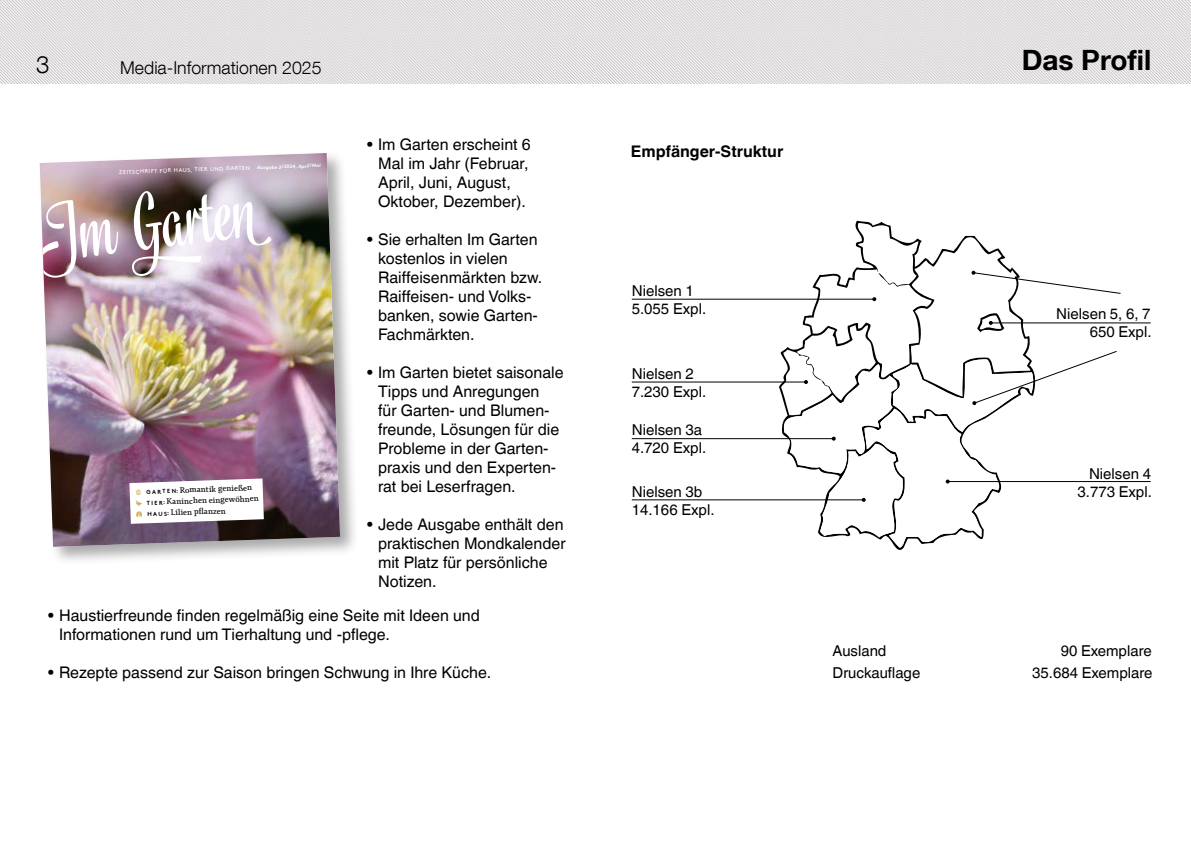
<style>
.page{position:relative;width:1191px;height:842px;background:#fff}
.page>*{position:absolute;margin:0;border:0;box-sizing:border-box;transform-origin:0 0}
.t1{font:500 94.2px "Tea Biscuit";color:#fff}
.t2{font:700 28px "Helvetica Neue LT Com";color:#000}
.t3{font:300 24px "Helvetica Neue LT Com";color:#000}
.t4{font:300 17.8px "Helvetica Neue LT Com";color:#000}
.t5{font:16px/19px "Helvetica World";color:#000}
.t6{font:700 16px "Helvetica World";color:#000}
.t7{font:15px/18px "Helvetica World";color:#000}
.t8{font:8.4px/11.2px "Raikka";color:#000}
.t9{font:5.6px "Brown";color:#fff}
.t10{font:4.8px "Brown Bold Italic Alt";color:#fff}
.s1{font-family:"Brown";font-weight:700;font-size:5.8px}
</style>
<div class="page">
<img style="left:0;top:0;width:1191px;height:84px">
<div style="left:38px;top:151px;width:322px;height:416px;background:#000;opacity:.34"></div>
<img style="left:40px;top:153px;width:300px;height:394px">
<svg style="left:129px;top:478px;width:135px;height:46px"></svg>
<hr style="left:632px;top:299px;width:242px;height:1px;background:#000">
<hr style="left:632px;top:381px;width:174px;height:1px;background:#000">
<hr style="left:632px;top:438px;width:201px;height:1px;background:#000">
<hr style="left:632px;top:499px;width:231px;height:1px;background:#000">
<hr style="left:947px;top:481px;width:203px;height:1px;background:#000">
<hr style="left:990px;top:322px;width:160px;height:1px;background:#000">
<svg style="left:781px;top:223px;width:340px;height:325px"></svg>
<h3 class="t3" style="left:36px;top:50px;width:15px">3</h3>
<p class="t4" style="left:120px;top:56px;width:203px">Media-Informationen 2025</p>
<h2 class="t2" style="left:1021px;top:42px;width:131px">Das Profil</h2>
<p class="t9" style="left:119px;top:168px;width:132px;rotate:-2deg">ZEITSCHRIFT FÜR HAUS, TIER UND GARTEN</p>
<p class="t10" style="left:257px;top:164px;width:65px;rotate:-2deg">Ausgabe 2/2024, April/Mai</p>
<h1 class="t1" style="left:27px;top:181px;width:221px;rotate:-7deg">Jm Garten</h1>
<p class="t8" style="left:146px;top:485px;width:113px;rotate:-2deg"><span class="s1">G A R T E N:</span> Romantik genießen<br><span class="s1">T I E R:</span> Kaninchen eingewöhnen<br><span class="s1">H A U S:</span> Lilien pfl anzen</p>
<p class="t5" style="left:367px;top:135px;width:165px;text-align:center">• Im Garten erscheint 6<br>Mal im Jahr (Februar,<br>April, Juni, August,<br>Oktober, Dezember).</p>
<p class="t5" style="left:378px;top:230px;width:165px;text-indent:-11px">• Sie erhalten Im Garten kostenlos in vielen<br>Raiffeisenmärkten bzw.<br>Raiffeisen- und Volks&shy;banken, sowie Garten-<br>Fachmärkten.</p>
<p class="t5" style="left:378px;top:363px;width:187px;text-indent:-11px">• Im Garten bietet saisonale<br>Tipps und Anregungen<br>für Garten- und Blumen&shy;freunde, Lösungen für die<br>Probleme in der Garten&shy;praxis und den Experten&shy;rat bei Leserfragen.</p>
<p class="t5" style="left:378px;top:515px;width:189px;text-indent:-11px">• Jede Ausgabe enthält den praktischen Mondkalender mit Platz für persönliche<br>Notizen.</p>
<p class="t5" style="left:59px;top:606px;width:422px;text-indent:-11px">• Haustierfreunde finden regelmäßig eine Seite mit Ideen und<br>Informationen rund um Tierhaltung und -pflege.</p>
<p class="t5" style="left:48px;top:663px;width:445px">• Rezepte passend zur Saison bringen Schwung in Ihre Küche.</p>
<p class="t6" style="left:631px;top:143px;width:154px">Empfänger-Struktur</p>
<p class="t7" style="left:632px;top:282px;width:76px">Nielsen 1<br>5.055 Expl.</p>
<p class="t7" style="left:632px;top:365px;width:76px">Nielsen 2<br>7.230 Expl.</p>
<p class="t7" style="left:632px;top:421px;width:76px">Nielsen 3a<br>4.720 Expl.</p>
<p class="t7" style="left:632px;top:483px;width:84px">Nielsen 3b<br>14.166 Expl.</p>
<p class="t7" style="left:1056px;top:305px;width:97px;text-align:right">Nielsen 5, 6, 7<br>650 Expl.</p>
<p class="t7" style="left:1077px;top:464px;width:76px;text-align:right">Nielsen 4<br>3.773 Expl.</p>
<p class="t7" style="left:832px;top:641px;width:55px">Ausland</p>
<p class="t7" style="left:1060px;top:641px;width:92px">90 Exemplare</p>
<p class="t7" style="left:832px;top:663px;width:89px">Druckauflage</p>
<p class="t7" style="left:1032px;top:663px;width:122px">35.684 Exemplare</p>
</div>
